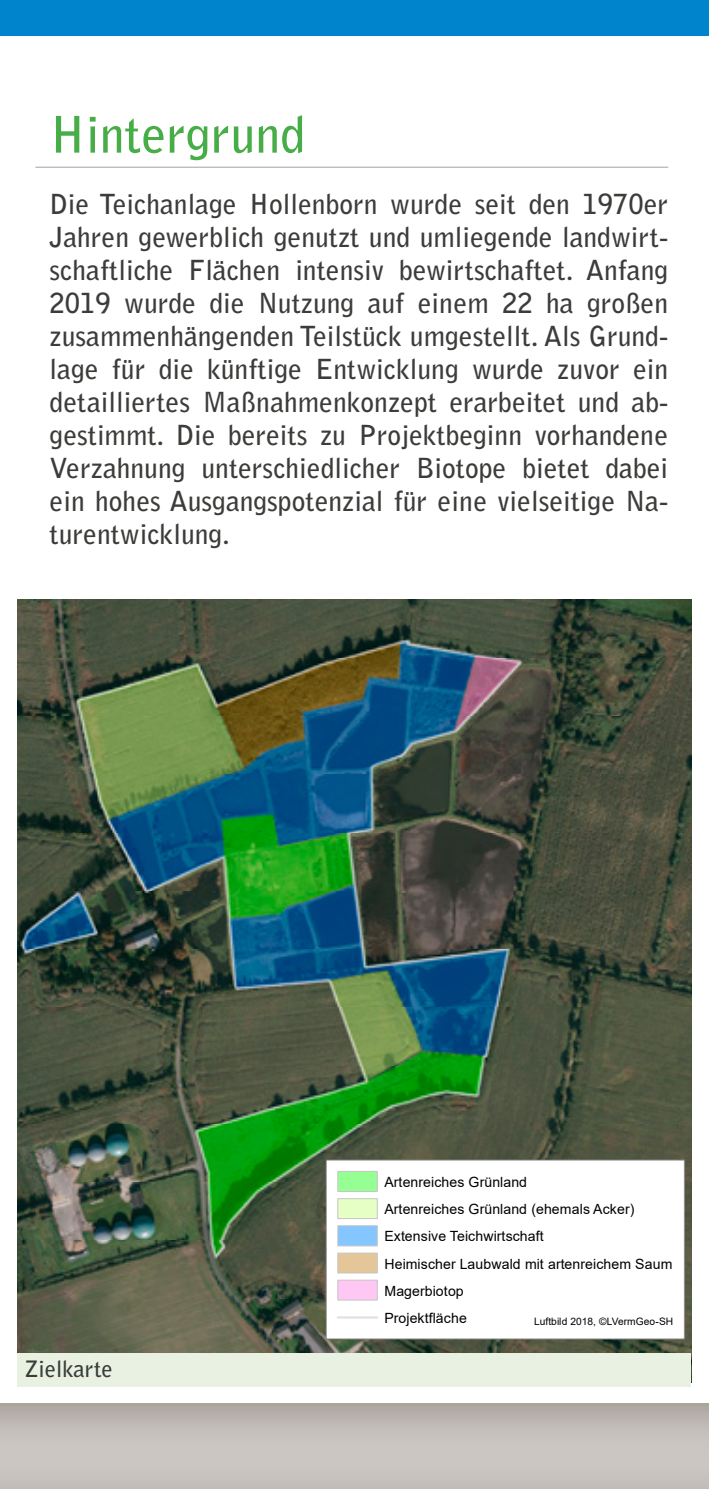
<style>
.page{position:relative;width:709px;height:1489px;background:#fff}
.page>*{position:absolute;margin:0;border:0;box-sizing:border-box;transform-origin:0 0}
.t1{font:700 50px "Bell Gothic Std";color:#47ad47}
.t2{font:700 27.5px/33px "Bell Gothic Std";color:#3c3c3a;text-align:justify}
.t3{font:700 22.5px "Bell Gothic Std";color:#3c3c3a}
.t4{font:14px/27.2px "Arial";letter-spacing:.01em;color:#000}
.t5{font:10.25px "Arial";letter-spacing:.005em;color:#000}
</style>
<div class="page">
<div style="left:0;top:0;width:709px;height:36px;background:#0085cd"></div>
<img style="left:18px;top:600px;width:673px;height:752px">
<svg style="left:326px;top:1159px;width:359px;height:180px"></svg>
<div style="left:0;top:1402px;width:709px;height:86px;background:linear-gradient(to bottom,#b7b2ac,#cecac6)"></div>
<hr style="left:35px;top:167px;width:633px;height:1px;background:#a8a19a">
<div style="left:18px;top:1352px;width:673px;height:34px;background:#e8f1e2"></div>
<h1 class="t1" style="left:50px;top:104px;width:257px">Hintergrund</h1>
<p class="t2" style="left:50px;top:188px;width:620px">Die Teichanlage Hollenborn wurde seit den 1970er Jahren gewerblich genutzt und umliegende landwirt&shy;schaftliche Flächen intensiv bewirtschaftet. Anfang 2019 wurde die Nutzung auf einem 22 ha großen zusammenhängenden Teilstück umgestellt. Als Grund&shy;lage für die künftige Entwicklung wurde zuvor ein detailliertes Maßnahmenkonzept erarbeitet und ab&shy;gestimmt. Die bereits zu Projektbeginn vorhandene Verzahnung unterschiedlicher Biotope bietet dabei ein hohes Ausgangspotenzial für eine vielseitige Na&shy;turentwicklung.</p>
<p class="t3" style="left:25px;top:1354px;width:89px">Zielkarte</p>
<p class="t4" style="left:384px;top:1168px;width:290px">Artenreiches Grünland<br>Artenreiches Grünland (ehemals Acker)<br>Extensive Teichwirtschaft<br>Heimischer Laubwald mit artenreichem Saum<br>Magerbiotop<br>Projektfläche</p>
<p class="t5" style="left:534px;top:1314px;width:141px">Luftbild 2018, ©LVermGeo-SH</p>
</div>
